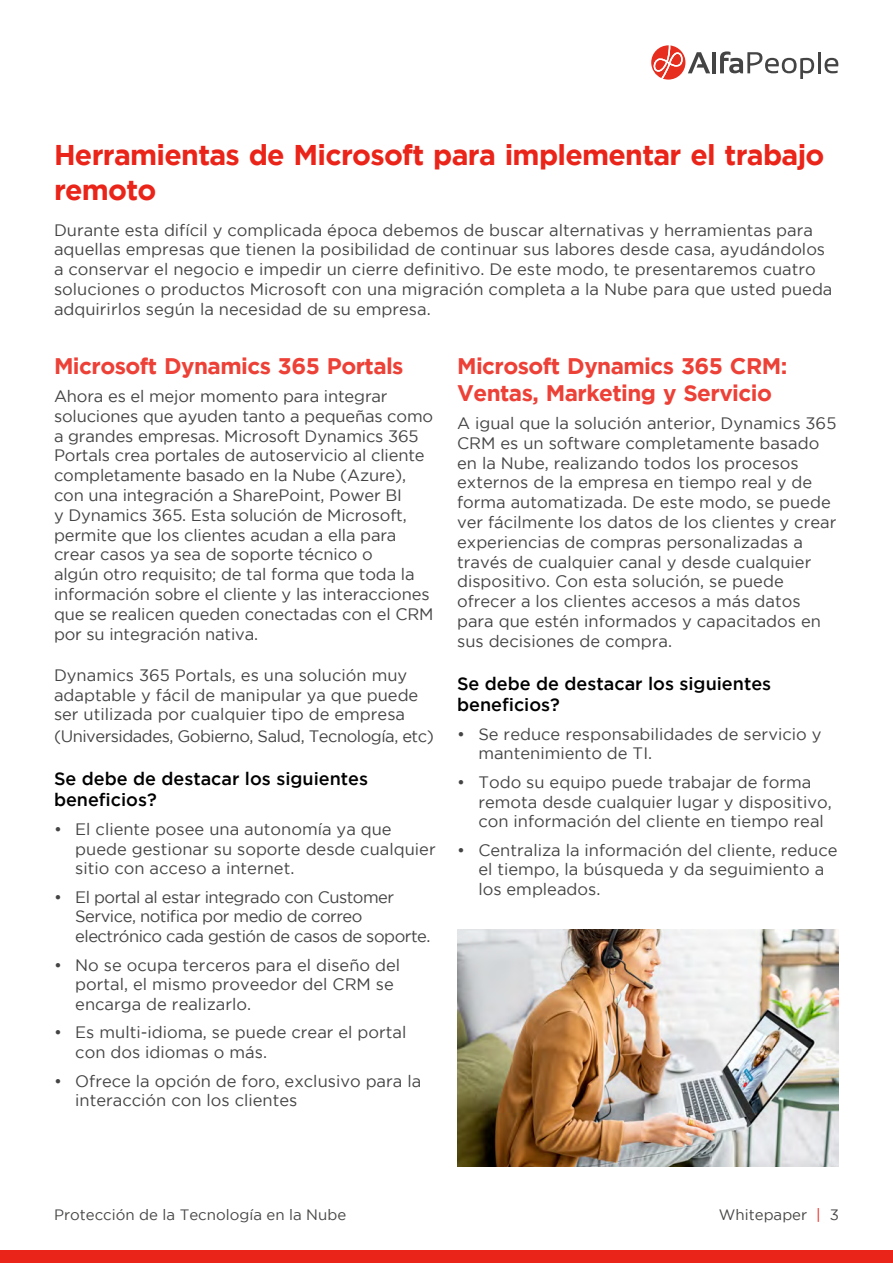
<style>
.page{position:relative;width:893px;height:1263px;background:#fff}
.page>*{position:absolute;margin:0;border:0;box-sizing:border-box;transform-origin:0 0}
.t1{font:700 28.5px/34.2px "Gotham";letter-spacing:-.025em;color:#ea2419}
.t2{font:700 22.5px/27px "Gotham";letter-spacing:-.025em;color:#ed4137}
.t3{font:500 18px/21.6px "Gotham";color:#000}
.t4{font:16.5px/19.8px "Gotham";color:#454444}
.t5{font:16.5px/19.8px "Gotham";letter-spacing:-.03em;color:#454444}
.t6{font:15px "Gotham";color:#474746}
.s1{color:#ea2419}
</style>
<div class="page">
<svg style="left:651px;top:45px;width:59px;height:35px"></svg>
<hr style="left:712px;top:52px;width:4px;height:21px;background:#444">
<hr style="left:818px;top:52px;width:3px;height:21px;background:#444">
<svg style="left:825px;top:58px;width:13px;height:15px"></svg>
<svg style="left:720px;top:51px;width:94px;height:28px"></svg>
<div style="left:0;top:1250px;width:893px;height:13px;background:#ea2419"></div>
<img style="left:457px;top:929px;width:382px;height:237px">
<h1 class="t1" style="left:54px;top:137px;width:772px">Herramientas de Microsoft para implementar el trabajo remoto</h1>
<p class="t4" style="left:54px;top:220px;width:780px">Durante esta difícil y complicada época debemos de buscar alternativas y herramientas para aquellas empresas que tienen la posibilidad de continuar sus labores desde casa, ayudándolos a conservar el negocio e impedir un cierre definitivo. De este modo, te presentaremos cuatro soluciones o productos Microsoft con una migración completa a la Nube para que usted pueda adquirirlos según la necesidad de su empresa.</p>
<h2 class="t2" style="left:54px;top:352px;width:351px">Microsoft Dynamics 365 Portals</h2>
<p class="t4" style="left:54px;top:386px;width:381px">Ahora es el mejor momento para integrar soluciones que ayuden tanto a pequeñas como a grandes empresas. Microsoft Dynamics 365<br>Portals crea portales de autoservicio al cliente completamente basado en la Nube (Azure), con una integración a SharePoint, Power BI<br>y Dynamics 365. Esta solución de Microsoft, permite que los clientes acudan a ella para crear casos ya sea de soporte técnico o<br>algún otro requisito; de tal forma que toda la información sobre el cliente y las interacciones que se realicen queden conectadas con el CRM por su integración nativa.</p>
<p class="t4" style="left:54px;top:665px;width:366px">Dynamics 365 Portals, es una solución muy adaptable y fácil de manipular ya que puede ser utilizada por cualquier tipo de empresa</p>
<p class="t5" style="left:54px;top:726px;width:381px">(Universidades, Gobierno, Salud, Tecnología, etc)</p>
<p class="t3" style="left:54px;top:767px;width:316px">Se debe de destacar los siguientes beneficios?</p>
<p class="t4" style="left:75px;top:819px;width:362px;text-indent:-21px">• El cliente posee una autonomía ya que puede gestionar su soporte desde cualquier sitio con acceso a internet.</p>
<p class="t5" style="left:75px;top:887px;width:357px;text-indent:-21px">• El portal al estar integrado con Customer<br>Service, notifica por medio de correo electrónico cada gestión de casos de soporte.</p>
<p class="t4" style="left:75px;top:954px;width:326px;text-indent:-21px">• No se ocupa terceros para el diseño del portal, el mismo proveedor del CRM se encarga de realizarlo.</p>
<p class="t4" style="left:75px;top:1022px;width:333px;text-indent:-21px">• Es multi-idioma, se puede crear el portal con dos idiomas o más.</p>
<p class="t4" style="left:75px;top:1070px;width:347px;text-indent:-21px">• Ofrece la opción de foro, exclusivo para la interacción con los clientes</p>
<h2 class="t2" style="left:457px;top:352px;width:332px">Microsoft Dynamics 365 CRM:<br>Ventas, Marketing y Servicio</h2>
<p class="t4" style="left:457px;top:413px;width:381px">A igual que la solución anterior, Dynamics 365<br>CRM es un software completamente basado en la Nube, realizando todos los procesos externos de la empresa en tiempo real y de forma automatizada. De este modo, se puede ver fácilmente los datos de los clientes y crear experiencias de compras personalizadas a través de cualquier canal y desde cualquier dispositivo. Con esta solución, se puede ofrecer a los clientes accesos a más datos para que estén informados y capacitados en sus decisiones de compra.</p>
<p class="t3" style="left:457px;top:672px;width:316px">Se debe de destacar los siguientes beneficios?</p>
<p class="t4" style="left:478px;top:724px;width:345px;text-indent:-21px">• Se reduce responsabilidades de servicio y mantenimiento de TI.</p>
<p class="t4" style="left:478px;top:772px;width:355px;text-indent:-21px">• Todo su equipo puede trabajar de forma remota desde cualquier lugar y dispositivo, con información del cliente en tiempo real</p>
<p class="t4" style="left:478px;top:840px;width:361px;text-indent:-21px">• Centraliza la información del cliente, reduce el tiempo, la búsqueda y da seguimiento a los empleados.</p>
<p class="t6" style="left:54px;top:1206px;width:294px">Protección de la Tecnología en la Nube</p>
<p class="t6" style="left:719px;top:1206px;width:122px">Whitepaper <span class="s1">|</span> 3</p>
</div>
